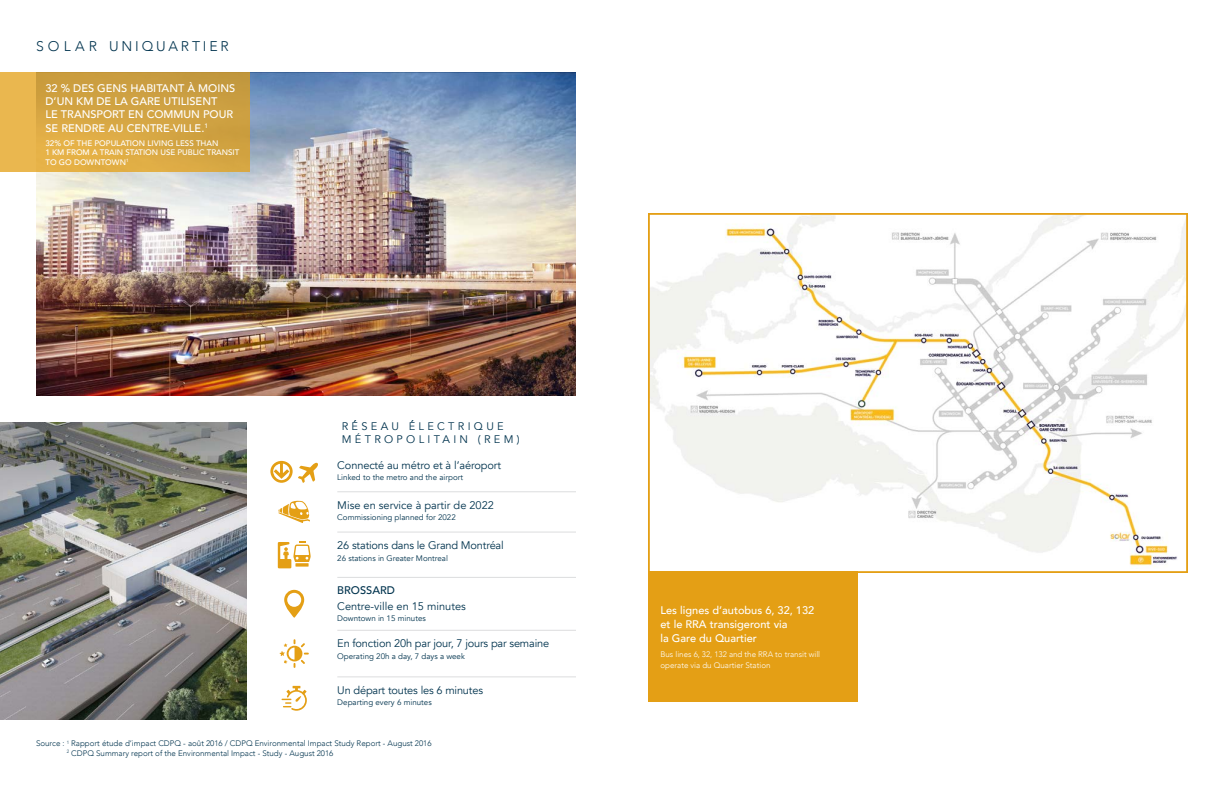
<style>
.page{position:relative;width:1224px;height:792px;background:#fff}
.page>*{position:absolute;margin:0;border:0;box-sizing:border-box;transform-origin:0 0}
.t1{font:300 14px "Avenir";letter-spacing:.2em;color:#00334e}
.t2{font:11px "Avenir";letter-spacing:-.01em;color:#00334e}
.t3{font:500 11px/13.2px "Avenir";color:#fff}
.t4{font:11px/13.2px "Avenir";letter-spacing:.3em;color:#00334e}
.t5{font:500 11px "Avenir";color:#00334e}
.t6{font:8px "Avenir";color:#00334e}
.t7{font:300 8px/9.6px "Avenir";color:#00334e}
.t8{font:500 8px/9.6px "Avenir";color:#fff}
.t9{font:300 8px/11px "Avenir";color:#fff}
</style>
<div class="page">
<img style="left:36px;top:72px;width:540px;height:324px">
<hr style="left:337px;top:492px;width:239px;height:1px;background:#dcddde">
<hr style="left:337px;top:532px;width:239px;height:1px;background:#dcddde">
<hr style="left:337px;top:577px;width:239px;height:1px;background:#dcddde">
<hr style="left:337px;top:630px;width:239px;height:1px;background:#dcddde">
<hr style="left:337px;top:677px;width:239px;height:1px;background:#dcddde">
<svg style="left:270px;top:461px;width:48px;height:22px"></svg>
<svg style="left:278px;top:500px;width:32px;height:23px"></svg>
<svg style="left:278px;top:541px;width:33px;height:27px"></svg>
<svg style="left:284px;top:590px;width:20px;height:28px"></svg>
<svg style="left:279px;top:639px;width:30px;height:29px"></svg>
<svg style="left:282px;top:686px;width:25px;height:25px"></svg>
<img style="left:0;top:422px;width:247px;height:298px">
<img style="left:651px;top:216px;width:534px;height:351px">
<div style="left:648px;top:213px;width:540px;height:360px;border:2px solid #e49f15"></div>
<svg style="left:0;top:72px;width:250px;height:99px;background:#d6a744"></svg>
<svg style="left:648px;top:571px;width:206px;height:1px"></svg>
<div style="left:648px;top:572px;width:210px;height:130px;background:#e49f15"></div>
<p class="t1" style="left:36px;top:38px;width:194px">SOLAR UNIQUARTIER</p>
<p class="t3" style="left:46px;top:81px;width:191px">32 % DES GENS HABITANT À MOINS</p>
<p class="t3" style="left:46px;top:94px;width:189px">D’UN KM DE LA GARE UTILISENT<br>LE TRANSPORT EN COMMUN POUR<br>SE RENDRE AU CENTRE-VILLE.<sup>1</sup></p>
<p class="t8" style="left:46px;top:138px;width:195px">32% OF THE POPULATION LIVING LESS THAN<br>1 KM FROM A TRAIN STATION USE PUBLIC TRANSIT<br>TO GO DOWNTOWN<sup>1</sup></p>
<p class="t4" style="left:342px;top:420px;width:179px">RÉSEAU ÉLECTRIQUE<br>MÉTROPOLITAIN (REM)</p>
<p class="t2" style="left:337px;top:458px;width:165px">Connecté au métro et à l’aéroport</p>
<p class="t6" style="left:337px;top:473px;width:127px">Linked to the metro and the airport</p>
<p class="t2" style="left:337px;top:498px;width:158px">Mise en service à partir de 2022</p>
<p class="t6" style="left:337px;top:513px;width:120px">Commissioning planned for 2022</p>
<p class="t2" style="left:337px;top:539px;width:168px">26 stations dans le Grand Montréal</p>
<p class="t6" style="left:337px;top:553px;width:112px">26 stations in Greater Montreal</p>
<p class="t5" style="left:337px;top:581px;width:59px">BROSSARD</p>
<p class="t2" style="left:337px;top:599px;width:130px">Centre-ville en 15 minutes</p>
<p class="t6" style="left:337px;top:614px;width:90px">Downtown in 15 minutes</p>
<p class="t2" style="left:337px;top:637px;width:213px">En fonction 20h par jour, 7 jours par semaine</p>
<p class="t6" style="left:337px;top:651px;width:129px">Operating 20h a day, 7 days a week</p>
<p class="t2" style="left:337px;top:683px;width:147px">Un départ toutes les 6 minutes</p>
<p class="t6" style="left:337px;top:698px;width:96px">Departing every 6 minutes</p>
<p class="t2" style="left:488px;top:498px;width:8px">1</p>
<p class="t6" style="left:451px;top:513px;width:6px">1</p>
<p class="t7" style="left:67px;top:739px;width:366px;text-indent:-31px">Source : <sup>1</sup> Rapport étude d’impact CDPQ - août 2016 / CDPQ Environmental Impact Study Report - August 2016<br><sup>2</sup> CDPQ Summary report of the Environmental Impact - Study - August 2016</p>
<p class="t3" style="left:660px;top:603px;width:155px">Les lignes d’autobus 6, 32, 132</p>
<p class="t3" style="left:660px;top:617px;width:129px;line-height:14px">et le RRA transigeront via la Gare du Quartier</p>
<p class="t9" style="left:660px;top:648px;width:161px">Bus lines 6, 32, 132 and the RRA to transit will operate via du Quartier Station</p>
</div>
